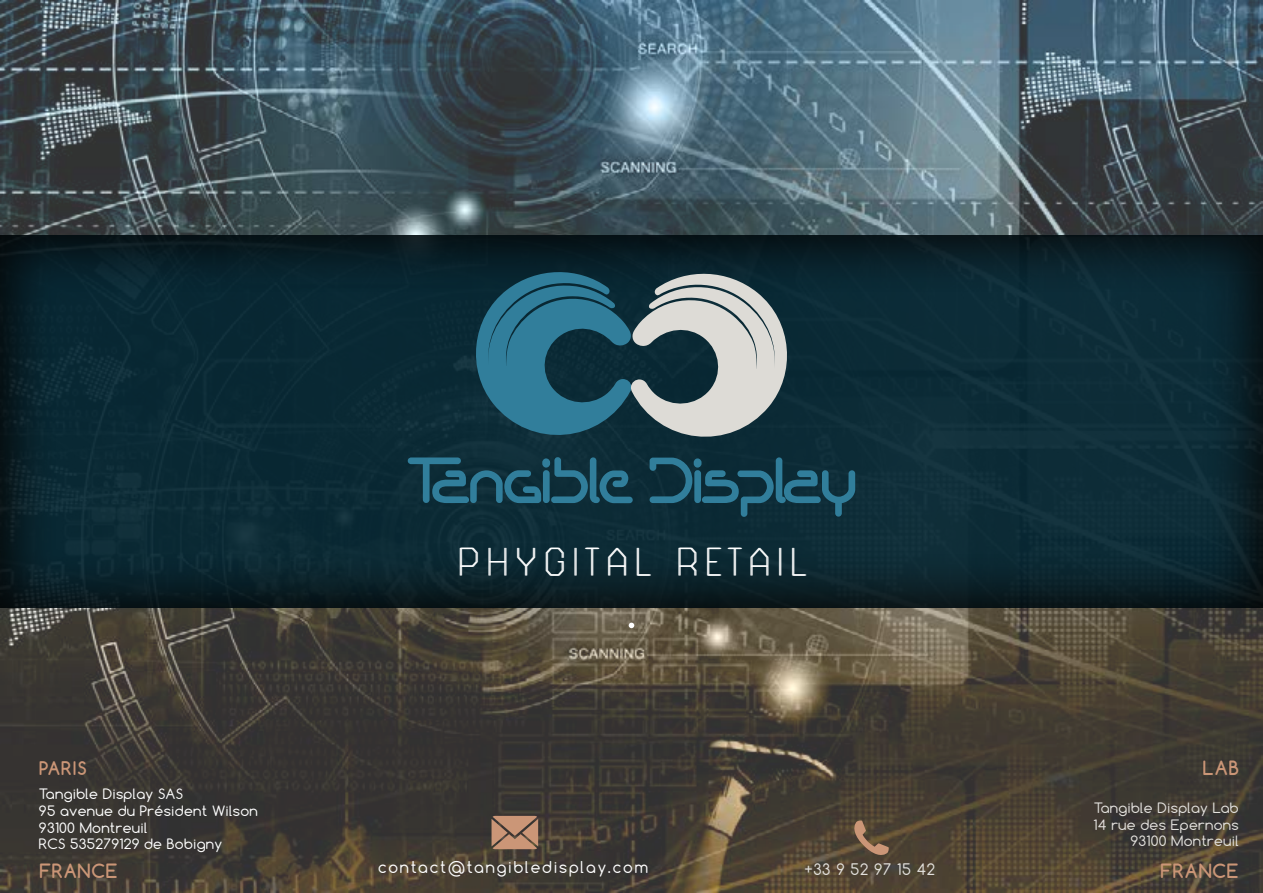
<style>
.page{position:relative;width:1263px;height:893px;background:#fff}
.page>*{position:absolute;margin:0;border:0;box-sizing:border-box;transform-origin:0 0}
.t1{font:45.3px "Octagonal";letter-spacing:.2em;color:#fff;scale:.89 1}
.onglets_sommaire{font:700 18.6px "Comfortaa";letter-spacing:.05em;color:#cb9677}
.onglets_sommaire-2{font:700 17.7px "Comfortaa";letter-spacing:.05em;color:#cb9677}
.onglets_sommaire-3{font:15.45px "Comfortaa";letter-spacing:.12em;color:#fff}
.onglets_sommaire-4{font:15px "Comfortaa";letter-spacing:.05em;color:#e3e1dd}
.onglets_sommaire-5{font:13.5px "Comfortaa";letter-spacing:.02em;color:#fff;scale:1.05 1}
.onglets_sommaire-6{font:13.5px "Comfortaa";letter-spacing:.02em;color:#e3e1dd;scale:1.05 1}
</style>
<div class="page">
<img style="left:0;top:0;width:1263px;height:893px">
<div style="left:0;top:226px;width:1263px;height:384px;background:#000;opacity:.94"></div>
<svg style="left:408px;top:266px;width:447px;height:251px;background:#2f525e"></svg>
<svg style="left:629px;top:623px;width:5px;height:5px"></svg>
<svg style="left:491px;top:816px;width:47px;height:33px;background:#b4876c"></svg>
<svg style="left:851px;top:820px;width:38px;height:38px"></svg>
<p class="t1" style="left:459px;top:539px;width:391px">PHYGITAL RETAIL</p>
<p class="onglets_sommaire-2" style="left:39px;top:757px;width:49px">PARIS</p>
<p class="onglets_sommaire" style="left:1203px;top:756px;width:37px">LAB</p>
<p class="onglets_sommaire-5" style="left:39px;top:785px;width:139px">Tangible Display SAS</p>
<p class="onglets_sommaire-5" style="left:39px;top:802px;width:210px">95 avenue du Président Wilson</p>
<p class="onglets_sommaire-5" style="left:39px;top:819px;width:105px">93100 Montreuil</p>
<p class="onglets_sommaire-5" style="left:39px;top:836px;width:176px">RCS 535279129 de Bobigny</p>
<p class="onglets_sommaire" style="left:39px;top:859px;width:80px">FRANCE</p>
<p class="onglets_sommaire-3" style="left:378px;top:858px;width:271px">contact@tangibledisplay.com</p>
<p class="onglets_sommaire-4" style="left:804px;top:859px;width:132px">+33 9 52 97 15 42</p>
<p class="onglets_sommaire" style="left:1160px;top:859px;width:80px">FRANCE</p>
<p class="onglets_sommaire-6" style="left:1094px;top:799px;width:140px">Tangible Display Lab</p>
<p class="onglets_sommaire-6" style="left:1093px;top:816px;width:140px">14 rue des Epernons</p>
<p class="onglets_sommaire-6" style="left:1130px;top:833px;width:105px">93100 Montreuil</p>
</div>
